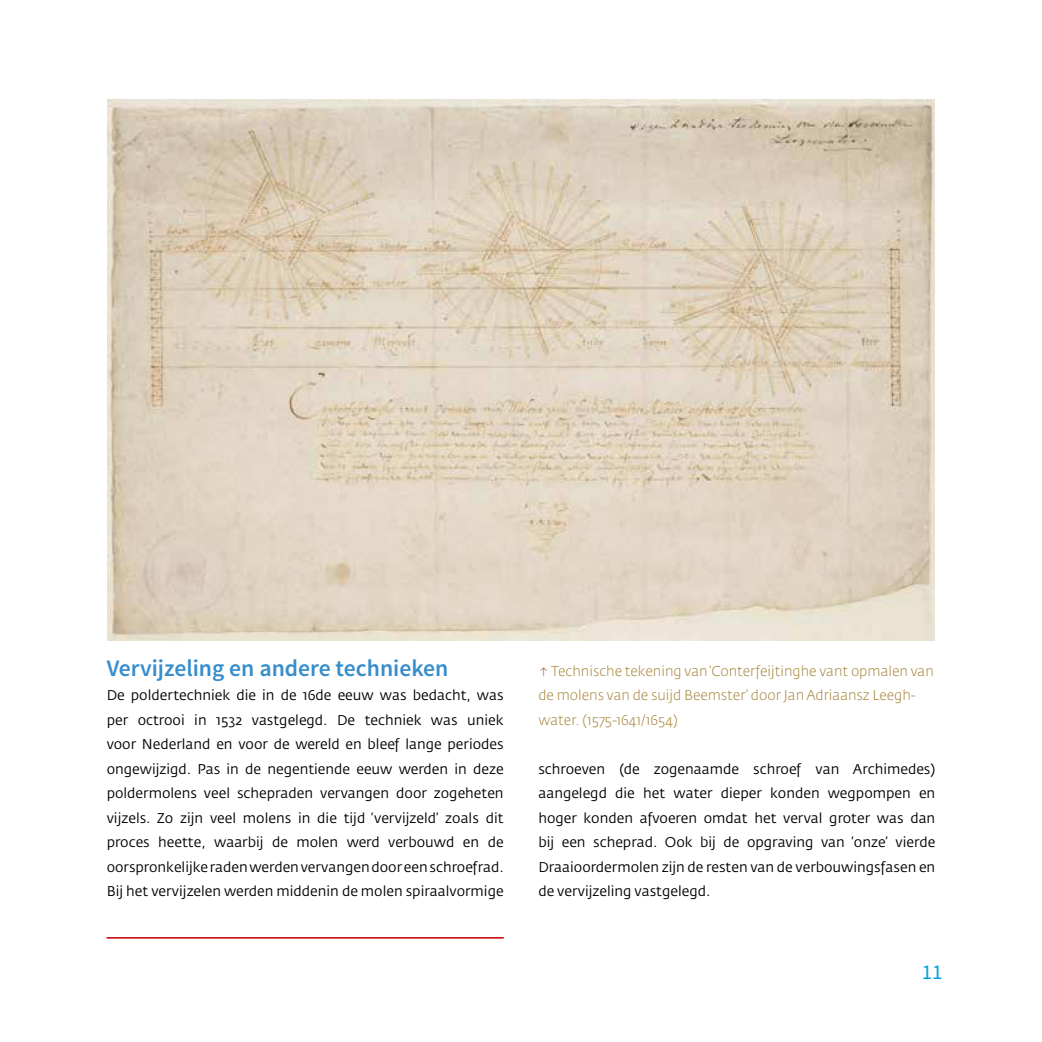
<style>
.page{position:relative;width:1042px;height:1042px;background:#fff}
.page>*{position:absolute;margin:0;border:0;box-sizing:border-box;transform-origin:0 0}
.t1{font:600 23.62px "Source Sans Pro";color:#378dcc}
.t2{font:21px "Source Sans Pro";color:#009fe3}
.t3{font:14px/24.5px "Fedra Sans Std";color:#000;text-align:justify}
.t4{font:300 14px/24.5px "Fedra Sans Std";color:#a7843a}
.s1{color:#b66447}
</style>
<div class="page">
<hr style="left:107px;top:937px;width:397px;height:1px;background:#cd171a">
<img style="left:108px;top:99px;width:826px;height:541px">
<h3 class="t1" style="left:107px;top:653px;width:343px">Vervijzeling en andere technieken</h3>
<p class="t3" style="left:107px;top:683px;width:398px">De poldertechniek die in de 16de eeuw was bedacht, was per octrooi in 1532 vastgelegd. De techniek was uniek voor Nederland en voor de wereld en bleef lange periodes ongewijzigd. Pas in de negentiende eeuw werden in deze poldermolens veel schepraden vervangen door zogeheten vijzels. Zo zijn veel molens in die tijd ‘vervijzeld’ zoals dit proces heette, waarbij de molen werd verbouwd en de oorspronkelijke raden werden vervangen door een schroefrad.<br>Bij het vervijzelen werden middenin de molen spiraalvormige</p>
<p class="t4" style="left:538px;top:659px;width:397px"><span class="s1">↑</span> Technische tekening van ‘Conterfeijtinghe vant opmalen van de molens van de suijd Beemster’ door Jan Adriaansz Leegh&shy;water. (1575-1641/1654)</p>
<p class="t3" style="left:538px;top:757px;width:398px">schroeven (de zogenaamde schroef van Archimedes) aangelegd die het water dieper konden wegpompen en hoger konden afvoeren omdat het verval groter was dan bij een scheprad. Ook bij de opgraving van ‘onze’ vierde Draaioordermolen zijn de resten van de verbouwingsfasen en de vervijzeling vastgelegd.</p>
<h2 class="t2" style="left:922px;top:958px;width:22px">11</h2>
</div>
